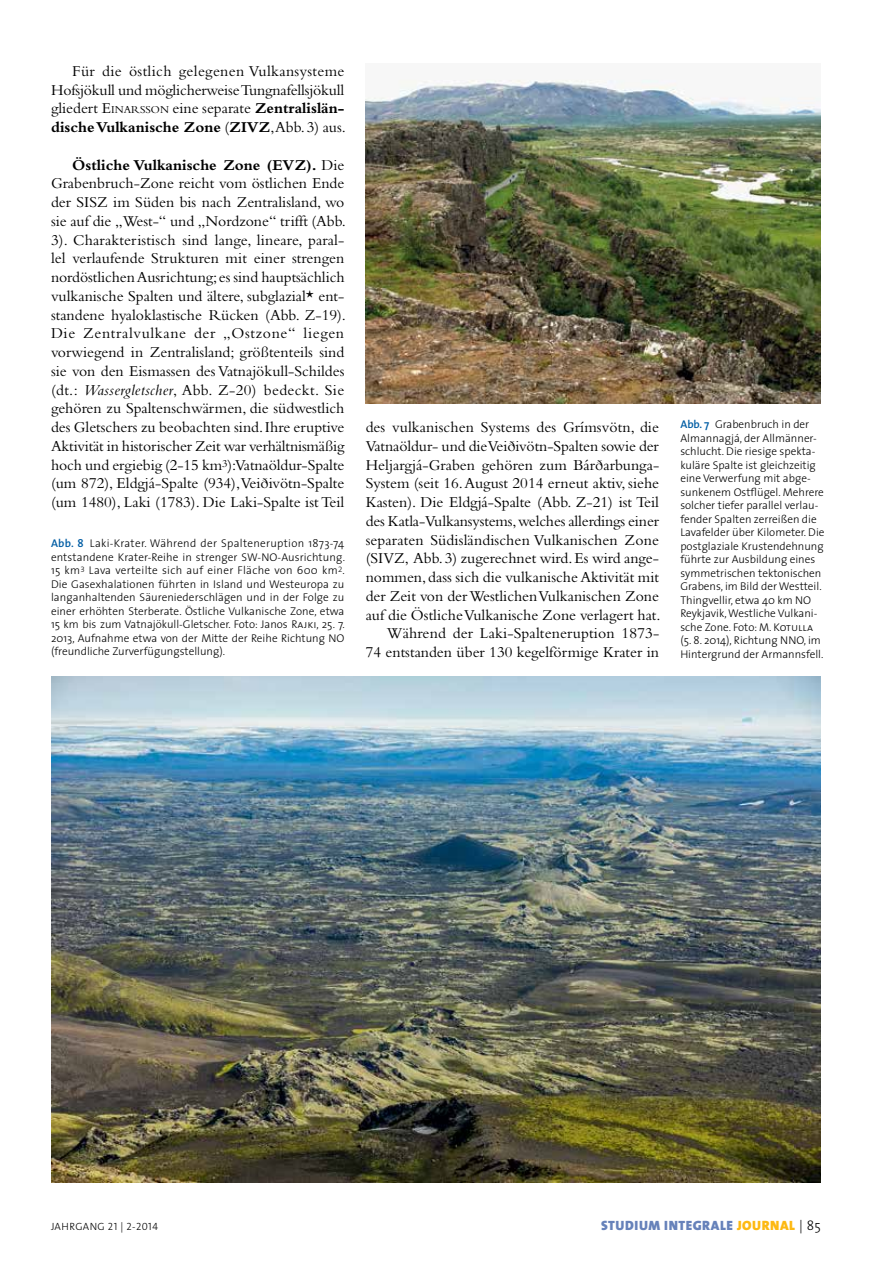
<style>
.page{position:relative;width:893px;height:1263px;background:#fff}
.page>*{position:absolute;margin:0;border:0;box-sizing:border-box;transform-origin:0 0}
.t1{font:15.75px/18.8px "Bembo";color:#000;text-align:justify}
.t2{font:900 13.5px "The Sans";letter-spacing:.04em;color:#6782ba}
.t3{font:300 11.25px/13.5px "The Sans";color:#000}
.t4{font:10.5px "The Sans Light Caps";letter-spacing:.04em;color:#000}
.s1{font-style:inherit}
.s2{font-size:10.95px}
.s3{font-weight:700}
.s4{font-style:italic}
.s5{font-weight:600;color:#005da4}
.s6{font-family:"The Sans Light Caps";font-weight:400}
.s7{color:#fdb913}
.s8{font-weight:300;color:#000}
</style>
<div class="page">
<img style="left:366px;top:79px;width:455px;height:325px">
<img style="left:51px;top:676px;width:770px;height:506px">
<p class="t1" style="left:51px;top:61px;width:296px;text-indent:21px">Für die östlich gelegenen Vulkansysteme Hofsjökull und möglicherweise Tungnafellsjökull gliedert <span class="s1">E</span><span class="s2">INARSSON</span> eine separate <span class="s3">Zentralislän&shy;dische Vulkanische Zone</span> (<span class="s3">ZIVZ</span>,Abb. 3) aus.</p>
<p class="t1" style="left:51px;top:155px;width:296px;text-indent:21px"><span class="s3">Östliche Vulkanische Zone (EVZ).</span> Die Grabenbruch-Zone reicht vom östlichen Ende der SISZ im Süden bis nach Zentralisland, wo sie auf die „West-“ und „Nordzone“ trifft (Abb.<br>3). Charakteristisch sind lange, lineare, paral&shy;lel verlaufende Strukturen mit einer strengen nordöstlichen Ausrichtung; es sind hauptsächlich vulkanische Spalten und ältere, subglazial* ent&shy;standene hyaloklastische Rücken (Abb. Z-19).<br>Die Zentralvulkane der „Ostzone“ liegen vorwiegend in Zentralisland; größtenteils sind sie von den Eismassen des Vatnajökull-Schildes (dt.: <span class="s4">Wassergletscher</span>, Abb. Z-20) bedeckt. Sie gehören zu Spaltenschwärmen, die südwestlich des Gletschers zu beobachten sind. Ihre eruptive Aktivität in historischer Zeit war verhältnismäßig hoch und ergiebig (2-15 km<sup>3</sup>):Vatnaöldur-Spalte (um 872), Eldgjá-Spalte (934),Veiðivötn-Spalte (um 1480), Laki (1783). Die Laki-Spalte ist Teil</p>
<p class="t3" style="left:51px;top:536px;width:295px;text-align:justify"><span class="s5">Abb. 8</span> Laki-Krater. Während der Spalteneruption 1873-74 entstandene Krater-Reihe in strenger SW-NO-Ausrichtung.<br>15 km<sup>3</sup> Lava verteilte sich auf einer Fläche von 600 km<sup>2</sup>.<br>Die Gasexhalationen führten in Island und Westeuropa zu langanhaltenden Säureniederschlägen und in der Folge zu einer erhöhten Sterberate. Östliche Vulkanische Zone, etwa 15 km bis zum Vatnajökull-Gletscher. Foto: Janos <span class="s6">Rajki</span>, 25. 7.<br>2013, Aufnahme etwa von der Mitte der Reihe Richtung NO (freundliche Zurverfügungstellung).</p>
<p class="t1" style="left:366px;top:417px;width:296px;text-align:right">des vulkanischen Systems des Grímsvötn, die Vatnaöldur- und die Veiðivötn-Spalten sowie der Heljargjá-Graben gehören zum Bárðarbunga-System (seit 16. August 2014 erneut aktiv, siehe Kasten). Die Eldgjá-Spalte (Abb. Z-21) ist Teil des Katla-Vulkansystems, welches allerdings einer separaten Südisländischen Vulkanischen Zone (SIVZ, Abb. 3) zugerechnet wird. Es wird ange&shy;nommen, dass sich die vulkanische Aktivität mit der Zeit von der Westlichen Vulkanischen Zone auf die Östliche Vulkanische Zone verlagert hat.<br>Während der Laki-Spalteneruption 1873-<br>74 entstanden über 130 kegelförmige Krater in</p>
<p class="t3" style="left:680px;top:417px;width:146px"><span class="s5">Abb. 7</span> Grabenbruch in der<br>Almannagjá, der Allmänner&shy;schlucht. Die riesige spekta&shy;kuläre Spalte ist gleichzeitig eine Verwerfung mit abge&shy;sunkenem Ostflügel. Mehrere solcher tiefer parallel verlau&shy;fender Spalten zerreißen die<br>Lavafelder über Kilometer. Die postglaziale Krustendehnung führte zur Ausbildung eines symmetrischen tektonischen<br>Grabens, im Bild der Westteil.<br>Thingvellir, etwa 40 km NO<br>Reykjavik, Westliche Vulkani&shy;sche Zone. Foto: M. <span class="s6">Kotulla </span>(5. 8. 2014), Richtung NNO, im<br>Hintergrund der Armannsfell.</p>
<p class="t4" style="left:51px;top:1218px;width:108px">JAHRGANG 21 | 2-2014</p>
<p class="t2" style="left:601px;top:1214px;width:221px">STUDIUM INTEGRALE <span class="s7">JOURNAL</span> <span class="s8">| 85</span></p>
</div>
